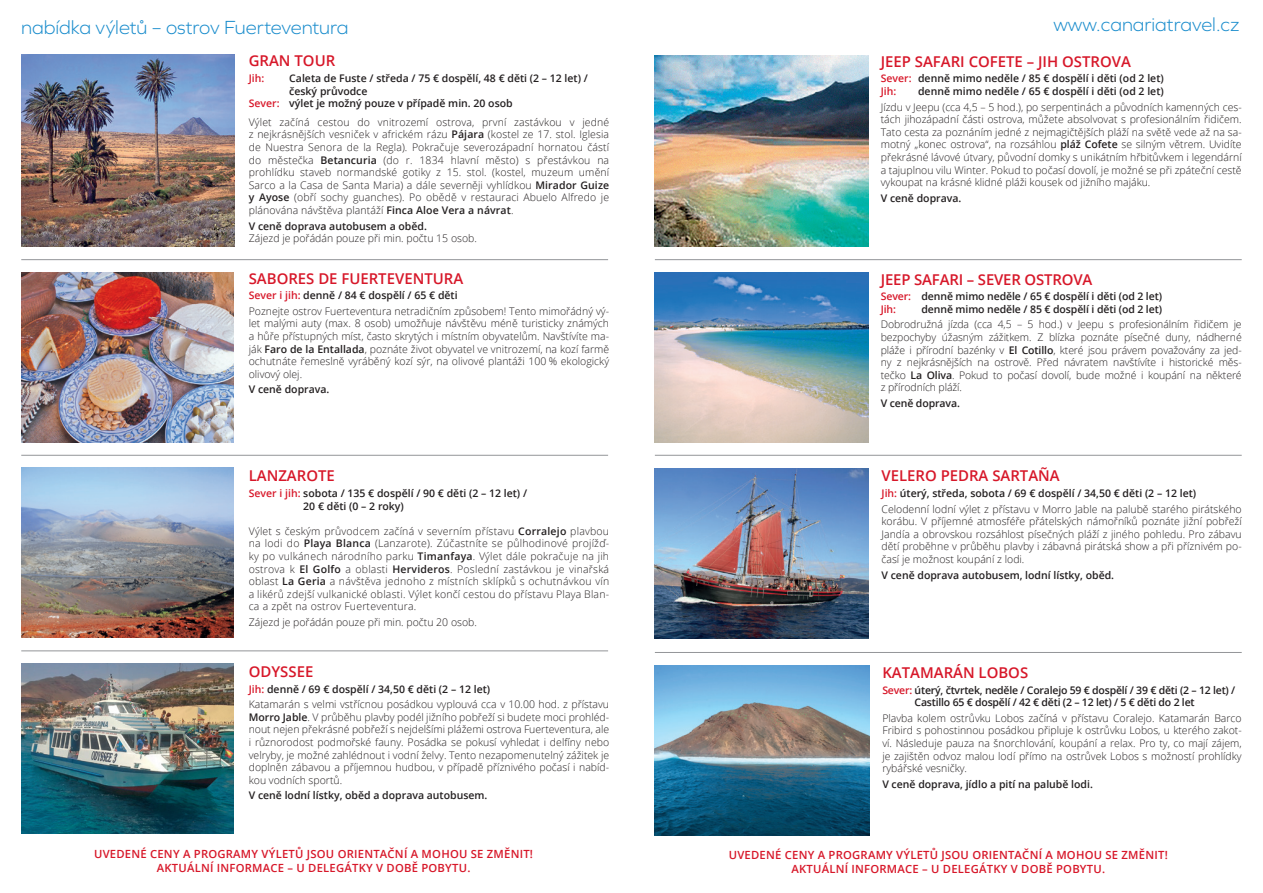
<style>
.page{position:relative;width:1263px;height:893px;background:#fff}
.page>*{position:absolute;margin:0;border:0;box-sizing:border-box;transform-origin:0 0}
.t1{font:300 19.65px "Graphie";letter-spacing:-.005em;color:#198ccc}
.t2{font:300 19.5px "Graphie";color:#198ccc}
.nadpis{font:600 14.85px "Open Sans";color:#d71729}
.t3{font:600 11.25px/13.5px "Open Sans";letter-spacing:.02em;color:#d71729;text-align:center}
.t4{font:300 10.5px/12.6px "Open Sans";color:#231f20;text-align:justify}
.t5{font:600 10.5px/12.6px "Open Sans";color:#231f20}
.t6{font:600 10.5px/12.6px "Open Sans";letter-spacing:-.02em;color:#231f20}
.t7{font:600 10.5px "Open Sans";color:#d71729}
.s1{color:#d71729}
.s2{font-weight:600}
</style>
<div class="page">
<img style="left:22px;top:55px;width:212px;height:191px">
<img style="left:22px;top:468px;width:212px;height:170px">
<img style="left:21px;top:663px;width:213px;height:170px">
<img style="left:655px;top:55px;width:213px;height:192px">
<img style="left:655px;top:272px;width:213px;height:170px">
<img style="left:655px;top:469px;width:214px;height:170px">
<img style="left:655px;top:665px;width:215px;height:171px">
<hr style="left:655px;top:455px;width:587px;height:1px;background:#939598">
<hr style="left:655px;top:652px;width:587px;height:1px;background:#939598">
<hr style="left:21px;top:455px;width:587px;height:1px;background:#939598">
<hr style="left:21px;top:259px;width:587px;height:1px;background:#939598">
<hr style="left:655px;top:259px;width:587px;height:1px;background:#939598">
<hr style="left:21px;top:651px;width:587px;height:1px;background:#939598">
<img style="left:21px;top:272px;width:213px;height:170px">
<p class="t1" style="left:21px;top:16px;width:329px">nabídka výletů – ostrov Fuerteventura</p>
<p class="t2" style="left:1053px;top:13px;width:188px">www.canariatravel.cz</p>
<p class="nadpis" style="left:249px;top:51px;width:88px">GRAN TOUR</p>
<p class="t7" style="left:249px;top:71px;width:17px">Jih:</p>
<p class="t5" style="left:289px;top:72px;width:300px">Caleta de Fuste / středa / 75 € dospělí, 48 € děti (2 – 12 let) / český průvodce</p>
<p class="t5" style="left:249px;top:97px;width:265px"><span class="s1">Sever:</span> výlet je možný pouze v případě min. 20 osob</p>
<p class="t4" style="left:249px;top:115px;width:362px">Výlet začíná cestou do vnitrozemí ostrova, první zastávkou v jedné z nejkrásnějších vesniček v africkém rázu <span class="s2">Pájara</span> (kostel ze 17. stol. Iglesia de Nuestra Senora de la Regla). Pokračuje severozápadní hornatou částí do městečka <span class="s2">Betancuria</span> (do r. 1834 hlavní město) s přestávkou na prohlídku staveb normandské gotiky z 15. stol. (kostel, muzeum umění Sarco a la Casa de Santa Maria) a dále severněji vyhlídkou <span class="s2">Mirador Guize y Ayose</span> (obří sochy guanches). Po obědě v restauraci Abuelo Alfredo je plánována návštěva plantáží <span class="s2">Finca Aloe Vera a návrat</span>.</p>
<p class="t4" style="left:249px;top:219px;width:230px"><span class="s2">V ceně doprava autobusem a oběd.<br></span>Zájezd je pořádán pouze při min. počtu 15 osob.</p>
<p class="nadpis" style="left:249px;top:268px;width:216px">SABORES DE FUERTEVENTURA</p>
<p class="t5" style="left:249px;top:289px;width:210px"><span class="s1">Sever i jih:</span> denně / 84 € dospělí / 65 € děti</p>
<p class="t4" style="left:249px;top:304px;width:362px">Poznejte ostrov Fuerteventura netradičním způsobem! Tento mimořádný vý&shy;let malými auty (max. 8 osob) umožňuje návštěvu méně turisticky známých a hůře přístupných míst, často skrytých i místním obyvatelům. Navštívíte ma&shy;ják <span class="s2">Faro de la Entallada</span>, poznáte život obyvatel ve vnitrozemí, na kozí farmě ochutnáte řemeslně vyráběný kozí sýr, na olivové plantáži 100 % ekologický olivový olej.</p>
<p class="t5" style="left:249px;top:383px;width:82px">V ceně doprava.</p>
<p class="nadpis" style="left:249px;top:466px;width:88px">LANZAROTE</p>
<p class="t5" style="left:303px;top:487px;width:225px;text-indent:-55px"><span class="s1">Sever i jih:</span> sobota / 135 € dospělí / 90 € děti (2 – 12 let) /<br>20 € děti (0 – 2 roky)</p>
<p class="t4" style="left:249px;top:524px;width:362px">Výlet s českým průvodcem začíná v severním přístavu <span class="s2">Corralejo</span> plavbou na lodi do <span class="s2">Playa Blanca</span> (Lanzarote). Zúčastníte se půlhodinové projížď&shy;ky po vulkánech národního parku <span class="s2">Timanfaya</span>. Výlet dále pokračuje na jih ostrova k <span class="s2">El Golfo</span> a oblasti <span class="s2">Hervideros</span>. Poslední zastávkou je vinařská oblast <span class="s2">La Geria</span> a návštěva jednoho z místních sklípků s ochutnávkou vín a likérů zdejší vulkanické oblasti. Výlet končí cestou do přístavu Playa Blan&shy;ca a zpět na ostrov Fuerteventura.</p>
<p class="t4" style="left:249px;top:615px;width:230px">Zájezd je pořádán pouze při min. počtu 20 osob.</p>
<p class="nadpis" style="left:249px;top:661px;width:66px">ODYSSEE</p>
<p class="t5" style="left:249px;top:682px;width:243px"><span class="s1">Jih:</span> denně / 69 € dospělí / 34,50 € děti (2 – 12 let)</p>
<p class="t4" style="left:249px;top:698px;width:362px">Katamarán s velmi vstřícnou posádkou vyplouvá cca v 10.00 hod. z přístavu <span class="s2">Morro Jable</span>. V průběhu plavby podél jižního pobřeží si budete moci prohléd&shy;nout nejen překrásné pobřeží s nejdelšími plážemi ostrova Fuerteventura, ale i různorodost podmořské fauny. Posádka se pokusí vyhledat i delfíny nebo velryby, je možné zahlédnout i vodní želvy. Tento nezapomenutelný zážitek je doplněn zábavou a příjemnou hudbou, v případě příznivého počasí i nabíd&shy;kou vodních sportů.</p>
<p class="t5" style="left:249px;top:789px;width:240px">V ceně lodní lístky, oběd a doprava autobusem.</p>
<p class="nadpis" style="left:881px;top:51px;width:252px">JEEP SAFARI COFETE – JIH OSTROVA</p>
<p class="t5" style="left:881px;top:72px;width:284px"><span class="s1">Sever:</span> denně mimo neděle / 85 € dospělí i děti (od 2 let)</p>
<p class="t7" style="left:881px;top:84px;width:17px">Jih:</p>
<p class="t5" style="left:918px;top:85px;width:247px">denně mimo neděle / 65 € dospělí i děti (od 2 let)</p>
<p class="t4" style="left:881px;top:100px;width:362px">Jízdu v Jeepu (cca 4,5 – 5 hod.), po serpentinách a původních kamenných ces&shy;tách jihozápadní části ostrova, můžete absolvovat s profesionálním řidičem.<br>Tato cesta za poznáním jedné z nejmagičtějších pláží na světě vede až na sa&shy;motný „konec ostrova“, na rozsáhlou <span class="s2">pláž Cofete</span> se silným větrem. Uvidíte překrásné lávové útvary, původní domky s unikátním hřbitůvkem i legendární a tajuplnou vilu Winter. Pokud to počasí dovolí, je možné se při zpáteční cestě vykoupat na krásné klidné pláži kousek od jižního majáku.</p>
<p class="t5" style="left:881px;top:191px;width:82px">V ceně doprava.</p>
<p class="nadpis" style="left:881px;top:269px;width:213px">JEEP SAFARI – SEVER OSTROVA</p>
<p class="t5" style="left:881px;top:290px;width:283px"><span class="s1">Sever:</span> denně mimo neděle / 65 € dospělí i děti (od 2 let)</p>
<p class="t7" style="left:881px;top:302px;width:17px">Jih:</p>
<p class="t5" style="left:921px;top:302px;width:242px">denně mimo neděle / 85 € dospělí i děti (od 2 let)</p>
<p class="t4" style="left:881px;top:318px;width:362px">Dobrodružná jízda (cca 4,5 – 5 hod.) v Jeepu s profesionálním řidičem je bezpochyby úžasným zážitkem. Z blízka poznáte písečné duny, nádherné pláže i přírodní bazénky v <span class="s2">El Cotillo</span>, které jsou právem považovány za jed&shy;ny z nejkrásnějších na ostrově. Před návratem navštívíte i historické měs&shy;tečko <span class="s2">La Oliva</span>. Pokud to počasí dovolí, bude možné i koupání na některé z přírodních pláží.</p>
<p class="t5" style="left:881px;top:397px;width:81px">V ceně doprava.</p>
<p class="nadpis" style="left:881px;top:466px;width:180px">VELERO PEDRA SARTAÑA</p>
<p class="t5" style="left:881px;top:487px;width:316px"><span class="s1">Jih:</span> úterý, středa, sobota / 69 € dospělí / 34,50 € děti (2 – 12 let)</p>
<p class="t4" style="left:881px;top:502px;width:362px">Celodenní lodní výlet z přístavu v Morro Jable na palubě starého pirátského korábu. V příjemné atmosféře přátelských námořníků poznáte jižní pobřeží Jandía a obrovskou rozsáhlost písečných pláží z jiného pohledu. Pro zábavu dětí proběhne v průběhu plavby i zábavná pirátská show a při příznivém po&shy;časí je možnost koupání z lodi.</p>
<p class="t5" style="left:881px;top:568px;width:234px">V ceně doprava autobusem, lodní lístky, oběd.</p>
<p class="nadpis" style="left:882px;top:662px;width:147px">KATAMARÁN LOBOS</p>
<p class="t6" style="left:915px;top:683px;width:322px;text-indent:-32px"><span class="s1">Sever:</span> úterý, čtvrtek, neděle / Coralejo 59 € dospělí / 39 € děti (2 – 12 let) /<br>Castillo 65 € dospělí / 42 € děti (2 – 12 let) / 5 € děti do 2 let</p>
<p class="t4" style="left:882px;top:711px;width:361px">Plavba kolem ostrůvku Lobos začíná v přístavu Coralejo. Katamarán Barco Fribird s pohostinnou posádkou připluje k ostrůvku Lobos, u kterého zakot&shy;ví. Následuje pauza na šnorchlování, koupání a relax. Pro ty, co mají zájem, je zajištěn odvoz malou lodí přímo na ostrůvek Lobos s možností prohlídky rybářské vesničky.</p>
<p class="t5" style="left:882px;top:777px;width:212px">V ceně doprava, jídlo a pití na palubě lodi.</p>
<p class="t3" style="left:94px;top:847px;width:440px">UVEDENÉ CENY A PROGRAMY VÝLETŮ JSOU ORIENTAČNÍ A MOHOU SE ZMĚNIT!<br>AKTUÁLNÍ INFORMACE – U DELEGÁTKY V DOBĚ POBYTU.</p>
<p class="t3" style="left:729px;top:848px;width:440px">UVEDENÉ CENY A PROGRAMY VÝLETŮ JSOU ORIENTAČNÍ A MOHOU SE ZMĚNIT!<br>AKTUÁLNÍ INFORMACE – U DELEGÁTKY V DOBĚ POBYTU.</p>
</div>
